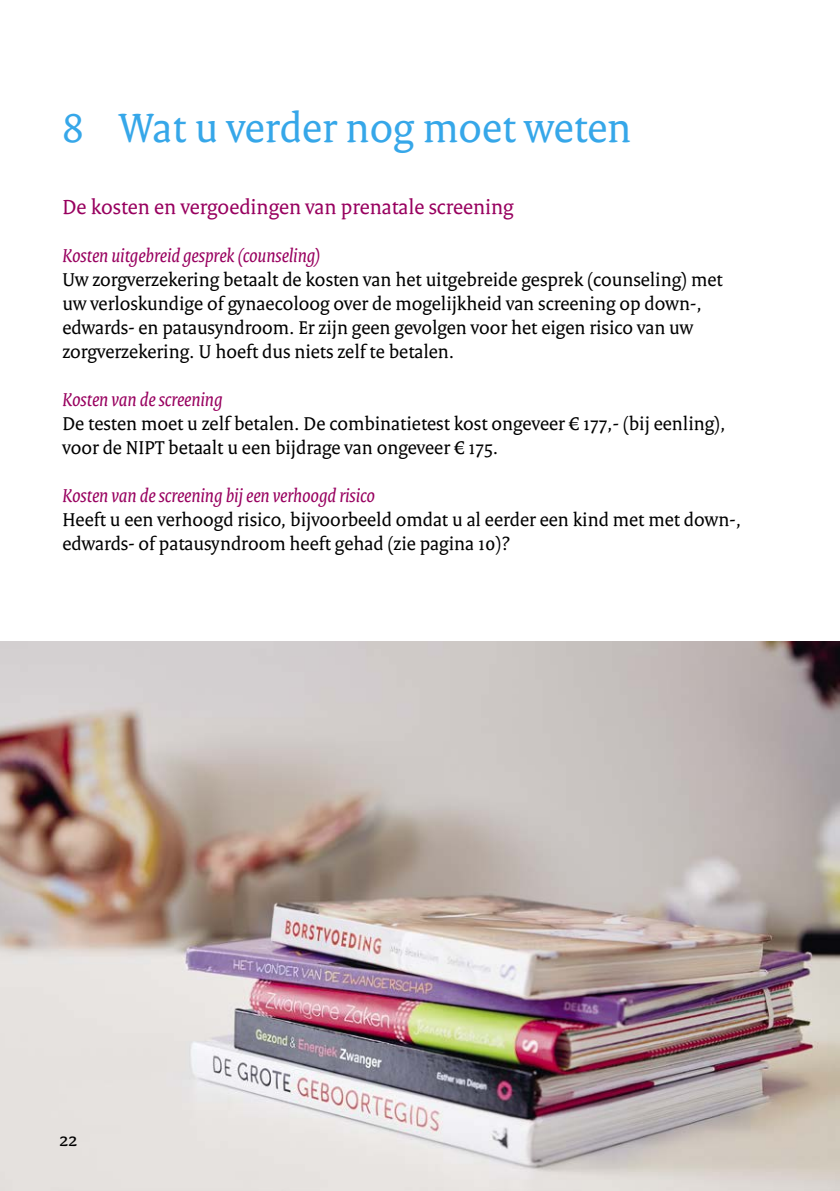
<style>
.page{position:relative;width:840px;height:1191px;background:#fff}
.page>*{position:absolute;margin:0;border:0;box-sizing:border-box;transform-origin:0 0}
._03_RIVM_Hoofdstukko{font:44px "Rijksoverheid Serif";color:#36a7e9}
._07_RIVM_Subalineako{font:22px "Rijksoverheid Serif";color:#98005f}
._10_RIVM_Broodtekst{font:20px/24px "Rijksoverheid Serif";color:#000}
._08_RIVM_Tussenkop{font:italic 20px "Rijksoverheid Serif";color:#98005f}
</style>
<div class="page">
<img style="left:0;top:641px;width:839px;height:550px">
<hr style="left:839px;top:0;width:1px;height:1191px;background:#eff5fb">
<p class="_03_RIVM_Hoofdstukko" style="left:62px;top:101px;width:570px">8 Wat u verder nog moet weten</p>
<p class="_07_RIVM_Subalineako" style="left:62px;top:193px;width:452px">De kosten en vergoedingen van prenatale screening</p>
<h5 class="_08_RIVM_Tussenkop" style="left:62px;top:243px;width:259px">Kosten uitgebreid gesprek (counseling)</h5>
<p class="_10_RIVM_Broodtekst" style="left:62px;top:267px;width:661px">Uw zorgverzekering betaalt de kosten van het uitgebreide gesprek (counseling) met uw verloskundige of gynaecoloog over de mogelijkheid van screening op down-, edwards- en patausyndroom. Er zijn geen gevolgen voor het eigen risico van uw zorgverzekering. U hoeft dus niets zelf te betalen.</p>
<h5 class="_08_RIVM_Tussenkop" style="left:62px;top:387px;width:161px">Kosten van de screening</h5>
<p class="_10_RIVM_Broodtekst" style="left:62px;top:411px;width:664px">De testen moet u zelf betalen. De combinatietest kost ongeveer € 177,- (bij eenling), voor de NIPT betaalt u een bijdrage van ongeveer € 175.</p>
<h5 class="_08_RIVM_Tussenkop" style="left:62px;top:483px;width:314px">Kosten van de screening bij een verhoogd risico</h5>
<p class="_10_RIVM_Broodtekst" style="left:62px;top:507px;width:680px">Heeft u een verhoogd risico, bijvoorbeeld omdat u al eerder een kind met met down-, edwards- of patausyndroom heeft gehad (zie pagina 10)?</p>
<p class="_10_RIVM_Broodtekst" style="left:60px;top:1127px;width:19px">22</p>
</div>
